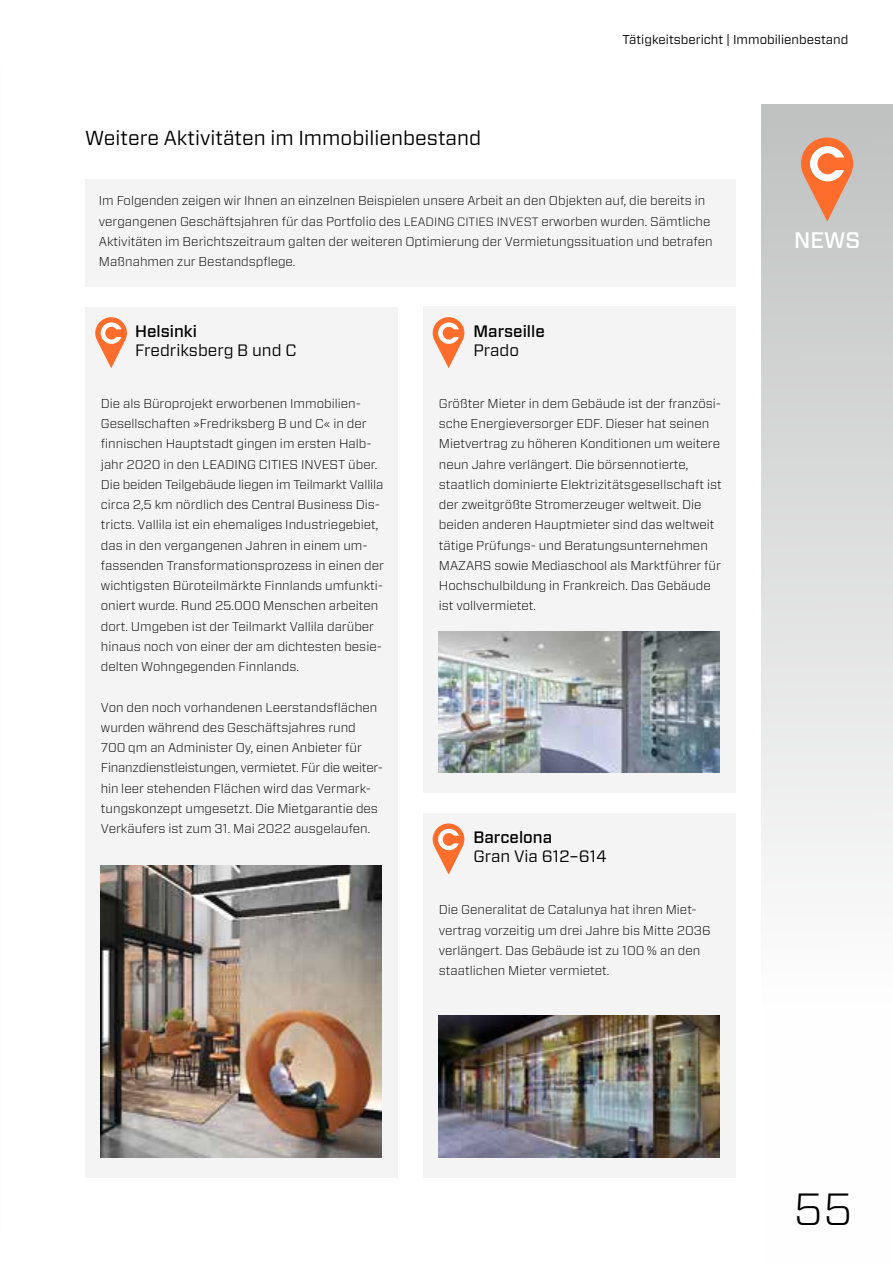
<style>
.page{position:relative;width:893px;height:1263px;background:#fff}
.page>*{position:absolute;margin:0;border:0;box-sizing:border-box;transform-origin:0 0}
.t1{font:300 45px "Forza";color:#000}
.t2{font:500 22.5px "Forza";color:#fff}
.t3{font:20.25px "Forza";color:#000}
.t4{font:16.5px "Forza";color:#000}
.t5{font:500 16.5px "Forza";color:#000}
.t6{font:300 12.75px/20.2px "Forza";color:#000}
.t7{font:12.75px "Forza";color:#000}
.s1{font-size:12px}
</style>
<div class="page">
<div style="left:423px;top:813px;width:313px;height:364px;background:#f4f4f4"></div>
<div style="left:85px;top:179px;width:651px;height:107px;background:#f4f4f4"></div>
<div style="left:85px;top:307px;width:313px;height:870px;background:#f4f4f4"></div>
<div style="left:423px;top:307px;width:313px;height:486px;background:#f4f4f4"></div>
<div style="left:761px;top:104px;width:132px;height:1159px;background:linear-gradient(to bottom,#c2c3c3,#fff)"></div>
<img style="left:439px;top:1015px;width:281px;height:142px">
<img style="left:439px;top:631px;width:281px;height:141px">
<svg style="left:433px;top:317px;width:31px;height:51px"></svg>
<svg style="left:801px;top:137px;width:52px;height:84px;background:#e9a080"></svg>
<svg style="left:95px;top:317px;width:32px;height:51px"></svg>
<img style="left:101px;top:865px;width:281px;height:292px">
<svg style="left:433px;top:823px;width:31px;height:51px"></svg>
<h3 class="t3" style="left:85px;top:124px;width:398px">Weitere Aktivitäten im Immobilienbestand</h3>
<p class="t7" style="left:622px;top:31px;width:227px">Tätigkeitsbericht | Immobilienbestand</p>
<p class="t6" style="left:99px;top:190px;width:615px">Im Folgenden zeigen wir Ihnen an einzelnen Beispielen unsere Arbeit an den Objekten auf, die bereits in vergangenen Geschäftsjahren für das Portfolio des <span class="s1">LEADING CITIES INVEST</span> erworben wurden. Sämtliche Aktivitäten im Berichtszeitraum galten der weiteren Optimierung der Vermietungssituation und betrafen Maßnahmen zur Bestandspflege.</p>
<p class="t5" style="left:135px;top:320px;width:63px">Helsinki</p>
<p class="t4" style="left:135px;top:339px;width:163px">Fredriksberg B und C</p>
<p class="t6" style="left:101px;top:393px;width:285px">Die als Büroprojekt erworbenen Immobilien-Gesellschaften »Fredriksberg B und C« in der finnischen Hauptstadt gingen im ersten Halb&shy;jahr 2020 in den LEADING CITIES INVEST über.<br>Die beiden Teilgebäude liegen im Teilmarkt Vallila circa 2,5 km nördlich des Central Business Dis&shy;tricts. Vallila ist ein ehemaliges Industriegebiet, das in den vergangenen Jahren in einem um&shy;fassenden Transformationsprozess in einen der wichtigsten Büroteilmärkte Finnlands umfunkti&shy;oniert wurde. Rund 25.000 Menschen arbeiten dort. Umgeben ist der Teilmarkt Vallila darüber hinaus noch von einer der am dichtesten besie&shy;delten Wohngegenden Finnlands.</p>
<p class="t6" style="left:101px;top:697px;width:282px">Von den noch vorhandenen Leerstandsflächen wurden während des Geschäftsjahres rund 700 qm an Administer Oy, einen Anbieter für Finanzdienstleistungen, vermietet. Für die weiter&shy;hin leer stehenden Flächen wird das Vermark&shy;tungskonzept umgesetzt. Die Mietgarantie des Verkäufers ist zum 31. Mai 2022 ausgelaufen.</p>
<p class="t5" style="left:473px;top:320px;width:73px">Marseille</p>
<p class="t4" style="left:473px;top:339px;width:47px">Prado</p>
<p class="t6" style="left:439px;top:393px;width:284px">Größter Mieter in dem Gebäude ist der französi&shy;sche Energieversorger EDF. Dieser hat seinen Mietvertrag zu höheren Konditionen um weitere neun Jahre verlängert. Die börsennotierte, staatlich dominierte Elektrizitätsgesellschaft ist der zweitgrößte Stromerzeuger weltweit. Die beiden anderen Hauptmieter sind das weltweit tätige Prüfungs- und Beratungsunternehmen MAZARS sowie Mediaschool als Marktführer für Hochschulbildung in Frankreich. Das Gebäude ist vollvermietet.</p>
<p class="t5" style="left:473px;top:826px;width:80px">Barcelona</p>
<p class="t4" style="left:473px;top:845px;width:135px">Gran Via 612–614</p>
<p class="t6" style="left:439px;top:899px;width:273px">Die Generalitat de Catalunya hat ihren Miet&shy;vertrag vorzeitig um drei Jahre bis Mitte 2036 verlängert. Das Gebäude ist zu 100 % an den staatlichen Mieter vermietet.</p>
<h2 class="t2" style="left:794px;top:225px;width:67px">NEWS</h2>
<h1 class="t1" style="left:793px;top:1178px;width:61px">55</h1>
</div>
